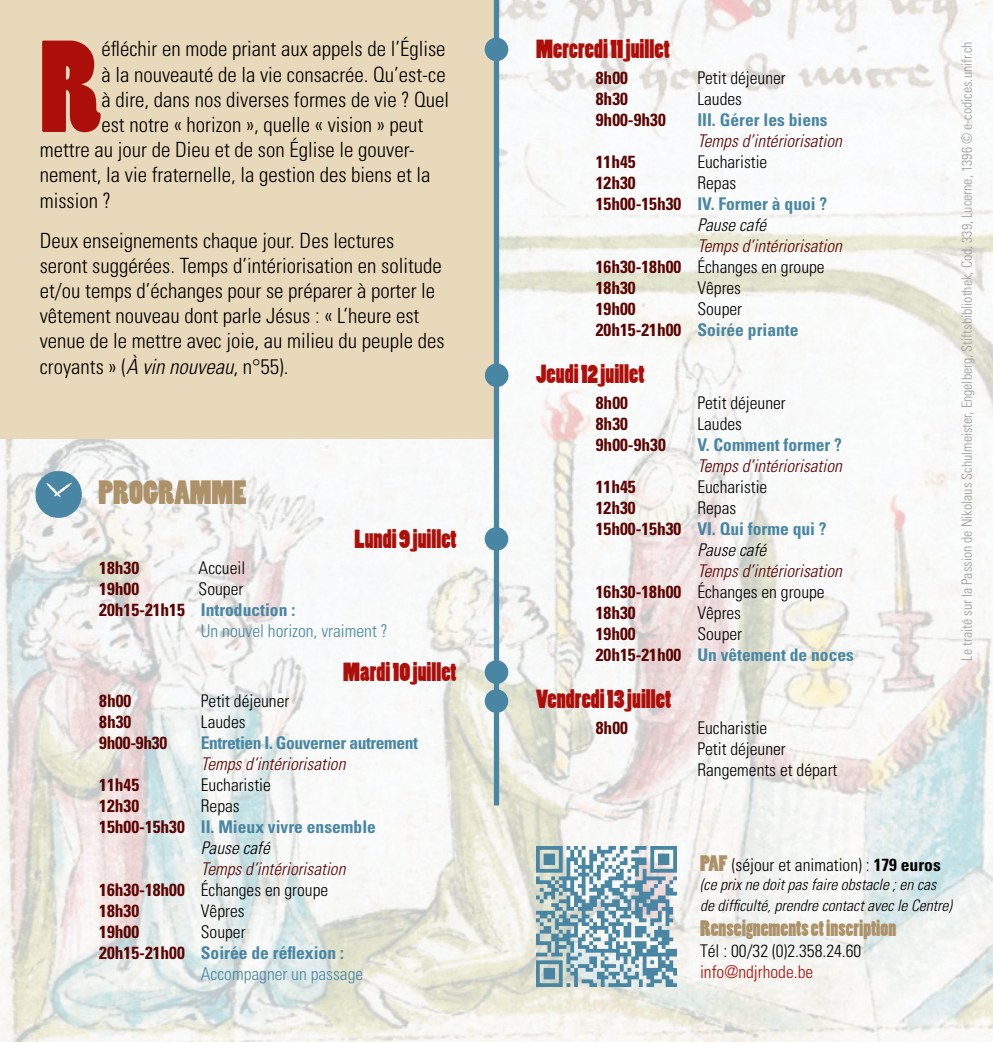
<style>
.page{position:relative;width:993px;height:1042px;background:#fff}
.page>*{position:absolute;margin:0;border:0;box-sizing:border-box;transform-origin:0 0}
.t1{font:121.8px "Poplar Std";color:#ac0f0a}
.t2{font:31.5px "Poplar Std";color:#ad9168}
.t3{font:24.5px "Poplar Std";color:#ac0f0a}
.t4{font:300 condensed 21px/25.2px "Univers";color:#000}
.t5{font:21px "Poplar Std";color:#ad9168}
.t6{font:300 condensed 17.5px/21px "Univers";color:#000}
.t7{font:700 condensed 17.5px/21px "Univers";color:#4886a3}
.t8{font:italic 300 condensed 17.5px/21px "Univers";color:#5a0300}
.t9{font:700 condensed 17.5px "Univers";color:#5a0300}
.t10{font:300 condensed 17.5px "Univers";color:#4886a3}
.t11{font:700 condensed 17.5px "Univers";letter-spacing:-.025em;color:#4886a3}
.t12{font:italic 300 condensed 17.5px "Univers";color:#000}
.t13{font:300 condensed 17.5px "Univers";color:#ac0f0a}
.t14{font:italic 300 condensed 15.75px/21px "Univers";color:#000}
.t15{font:300 condensed 14px "Univers";color:#9c9c9c}
.s1{font-style:italic}
.s2{color:#5a0300}
.s3{font-weight:700;font-style:normal}
.s4{font-style:normal;color:#000}
.s5{font-weight:300;color:#000}
.s6{font-family:"Poplar Std";font-weight:400;font-stretch:normal;font-size:21px;color:#ad9168}
.s7{font-weight:700}
</style>
<div class="page">
<img style="left:0;top:0;width:992px;height:1042px">
<div style="left:0;top:0;width:496px;height:438px;background:#e9d9bb"></div>
<img style="left:536px;top:846px;width:140px;height:140px">
<img style="left:33px;top:470px;width:51px;height:49px">
<div style="left:493px;top:0;width:6px;height:805px;background:#4886a3"></div>
<div style="left:484px;top:363px;width:24px;height:24px;background:#4886a3;border-radius:50%"></div>
<div style="left:484px;top:38px;width:24px;height:23px;background:#4886a3;border-radius:50%"></div>
<div style="left:484px;top:527px;width:24px;height:24px;background:#4886a3;border-radius:50%"></div>
<div style="left:484px;top:660px;width:24px;height:24px;background:#4886a3;border-radius:50%"></div>
<div style="left:484px;top:689px;width:24px;height:24px;background:#4886a3;border-radius:50%"></div>
<h1 class="t1" style="left:40px;top:20px;width:60px">R</h1>
<p class="t4" style="left:101px;top:36px;width:345px">éfléchir en mode priant aux appels de l’Église</p>
<p class="t4" style="left:101px;top:62px;width:345px">à la nouveauté de la vie consacrée. Qu’est-ce</p>
<p class="t4" style="left:101px;top:87px;width:349px">à dire, dans nos diverses formes de vie ? Quel</p>
<p class="t4" style="left:101px;top:112px;width:323px">est notre « horizon », quelle « vision » peut</p>
<p class="t4" style="left:40px;top:137px;width:376px">mettre au jour de Dieu et de son Église le gouver-</p>
<p class="t4" style="left:40px;top:162px;width:392px">nement, la vie fraternelle, la gestion des biens et la</p>
<p class="t4" style="left:40px;top:188px;width:73px">mission ?</p>
<p class="t4" style="left:40px;top:228px;width:406px">Deux enseignements chaque jour. Des lectures seront suggérées. Temps d’intériorisation en solitude et/ou temps d’échanges pour se préparer à porter le vêtement nouveau dont parle Jésus : « L’heure est venue de le mettre avec joie, au milieu du peuple des croyants » (<span class="s1">À vin nouveau</span>, n°55).</p>
<h2 class="t2" style="left:98px;top:475px;width:148px">PROGRAMME</h2>
<p class="t3" style="left:354px;top:525px;width:104px">Lundi 9 juillet</p>
<p class="t9" style="left:99px;top:557px;width:41px">18h30</p>
<p class="t6" style="left:198px;top:557px;width:48px">Accueil</p>
<p class="t9" style="left:99px;top:578px;width:41px">19h00</p>
<p class="t6" style="left:198px;top:578px;width:46px">Souper</p>
<p class="t7" style="left:99px;top:599px;width:197px"><span class="s2">20h15-21h15</span> Introduction :</p>
<p class="t10" style="left:201px;top:620px;width:188px">Un nouvel horizon, vraiment ?</p>
<p class="t3" style="left:343px;top:659px;width:115px">Mardi 10 juillet</p>
<p class="t9" style="left:99px;top:690px;width:34px">8h00</p>
<p class="t6" style="left:201px;top:690px;width:90px">Petit déjeuner</p>
<p class="t9" style="left:99px;top:711px;width:34px">8h30</p>
<p class="t6" style="left:201px;top:711px;width:46px">Laudes</p>
<p class="t9" style="left:99px;top:732px;width:69px">9h00-9h30</p>
<p class="t11" style="left:201px;top:732px;width:218px">Entretien I. Gouverner autrement</p>
<p class="t8" style="left:201px;top:753px;width:146px">Temps d’intériorisation</p>
<p class="t9" style="left:99px;top:774px;width:41px">11h45</p>
<p class="t6" style="left:201px;top:774px;width:71px">Eucharistie</p>
<p class="t9" style="left:99px;top:795px;width:41px">12h30</p>
<p class="t6" style="left:201px;top:795px;width:40px">Repas</p>
<p class="t7" style="left:99px;top:816px;width:278px"><span class="s2">15h00-15h30</span> II. Mieux vivre ensemble</p>
<p class="t12" style="left:201px;top:837px;width:70px">Pause café</p>
<p class="t8" style="left:99px;top:858px;width:247px;text-indent:101px">Temps d’intériorisation<br><span class="s3">16h30-18h00</span> <span class="s4">Échanges en groupe<br></span><span class="s3">18h30</span></p>
<p class="t6" style="left:201px;top:900px;width:45px">Vêpres</p>
<p class="t9" style="left:99px;top:921px;width:41px">19h00</p>
<p class="t6" style="left:201px;top:921px;width:46px">Souper</p>
<p class="t7" style="left:99px;top:942px;width:246px"><span class="s2">20h15-21h00</span> Soirée de réflexion :</p>
<p class="t10" style="left:201px;top:963px;width:164px">Accompagner un passage</p>
<p class="t3" style="left:536px;top:36px;width:135px">Mercredi 11 juillet</p>
<p class="t9" style="left:595px;top:67px;width:34px">8h00</p>
<p class="t6" style="left:697px;top:68px;width:90px">Petit déjeuner</p>
<p class="t9" style="left:595px;top:88px;width:34px">8h30</p>
<p class="t6" style="left:697px;top:89px;width:46px">Laudes</p>
<p class="t9" style="left:595px;top:109px;width:71px">9h00-9h30</p>
<p class="t7" style="left:697px;top:110px;width:132px">III. Gérer les biens</p>
<p class="t8" style="left:697px;top:131px;width:146px">Temps d’intériorisation</p>
<p class="t9" style="left:595px;top:151px;width:41px">11h45</p>
<p class="t6" style="left:697px;top:152px;width:71px">Eucharistie</p>
<p class="t9" style="left:595px;top:172px;width:41px">12h30</p>
<p class="t6" style="left:697px;top:173px;width:40px">Repas</p>
<p class="t7" style="left:595px;top:194px;width:233px"><span class="s2">15h00-15h30</span> IV. Former à quoi ?</p>
<p class="t12" style="left:697px;top:215px;width:70px">Pause café</p>
<p class="t8" style="left:595px;top:236px;width:247px;text-indent:101px">Temps d’intériorisation<br><span class="s3">16h30-18h00</span> <span class="s4">Échanges en groupe<br></span><span class="s3">18h30</span></p>
<p class="t6" style="left:697px;top:278px;width:45px">Vêpres</p>
<p class="t7" style="left:595px;top:299px;width:204px;text-indent:101px"><span class="s5">Souper<br></span><span class="s2">20h15-21h00</span> Soirée priante</p>
<p class="t3" style="left:536px;top:361px;width:110px">Jeudi 12 juillet</p>
<p class="t9" style="left:595px;top:392px;width:34px">8h00</p>
<p class="t6" style="left:697px;top:392px;width:90px">Petit déjeuner</p>
<p class="t9" style="left:595px;top:413px;width:34px">8h30</p>
<p class="t6" style="left:697px;top:413px;width:46px">Laudes</p>
<p class="t9" style="left:595px;top:434px;width:71px">9h00-9h30</p>
<p class="t7" style="left:697px;top:434px;width:146px">V. Comment former ?</p>
<p class="t8" style="left:697px;top:455px;width:146px">Temps d’intériorisation</p>
<p class="t9" style="left:595px;top:476px;width:41px">11h45</p>
<p class="t6" style="left:697px;top:476px;width:71px">Eucharistie</p>
<p class="t9" style="left:595px;top:497px;width:41px">12h30</p>
<p class="t6" style="left:697px;top:497px;width:40px">Repas</p>
<p class="t7" style="left:595px;top:518px;width:232px"><span class="s2">15h00-15h30</span> VI. Qui forme qui ?</p>
<p class="t12" style="left:697px;top:539px;width:70px">Pause café</p>
<p class="t8" style="left:595px;top:560px;width:247px;text-indent:101px">Temps d’intériorisation<br><span class="s3">16h30-18h00</span> <span class="s4">Échanges en groupe<br></span><span class="s3">18h30</span></p>
<p class="t9" style="left:595px;top:298px;width:41px">19h00</p>
<p class="t6" style="left:697px;top:602px;width:45px">Vêpres</p>
<p class="t7" style="left:595px;top:623px;width:259px;text-align:center"><span class="s5">Souper<br></span><span class="s2">20h15-21h00</span> Un vêtement de noces</p>
<p class="t3" style="left:536px;top:685px;width:136px">Vendredi 13 juillet</p>
<p class="t9" style="left:595px;top:717px;width:34px">8h00</p>
<p class="t6" style="left:697px;top:717px;width:141px">Eucharistie<br>Petit déjeuner<br>Rangements et départ</p>
<p class="t9" style="left:595px;top:623px;width:41px">19h00</p>
<p class="t15" style="left:958px;top:661px;width:621px;rotate:-90deg">Le traité sur la Passion de Nikolaus Schulmeister, Engelberg, Stiftsbibliothek, Cod. 339, Lucerne, 1396 © e-codices.unifr.ch</p>
<p class="t6" style="left:699px;top:854px;width:242px"><span class="s6">PAF</span> (séjour et animation) : <span class="s7">179 euros</span></p>
<p class="t14" style="left:699px;top:873px;width:253px">(ce prix ne doit pas faire obstacle ; en cas de difficulté, prendre contact avec le Centre)</p>
<p class="t5" style="left:699px;top:916px;width:198px">Renseignements et inscription</p>
<p class="t6" style="left:699px;top:940px;width:163px">Tél : 00/32 (0)2.358.24.60</p>
<p class="t13" style="left:699px;top:961px;width:115px">info@ndjrhode.be</p>
</div>
